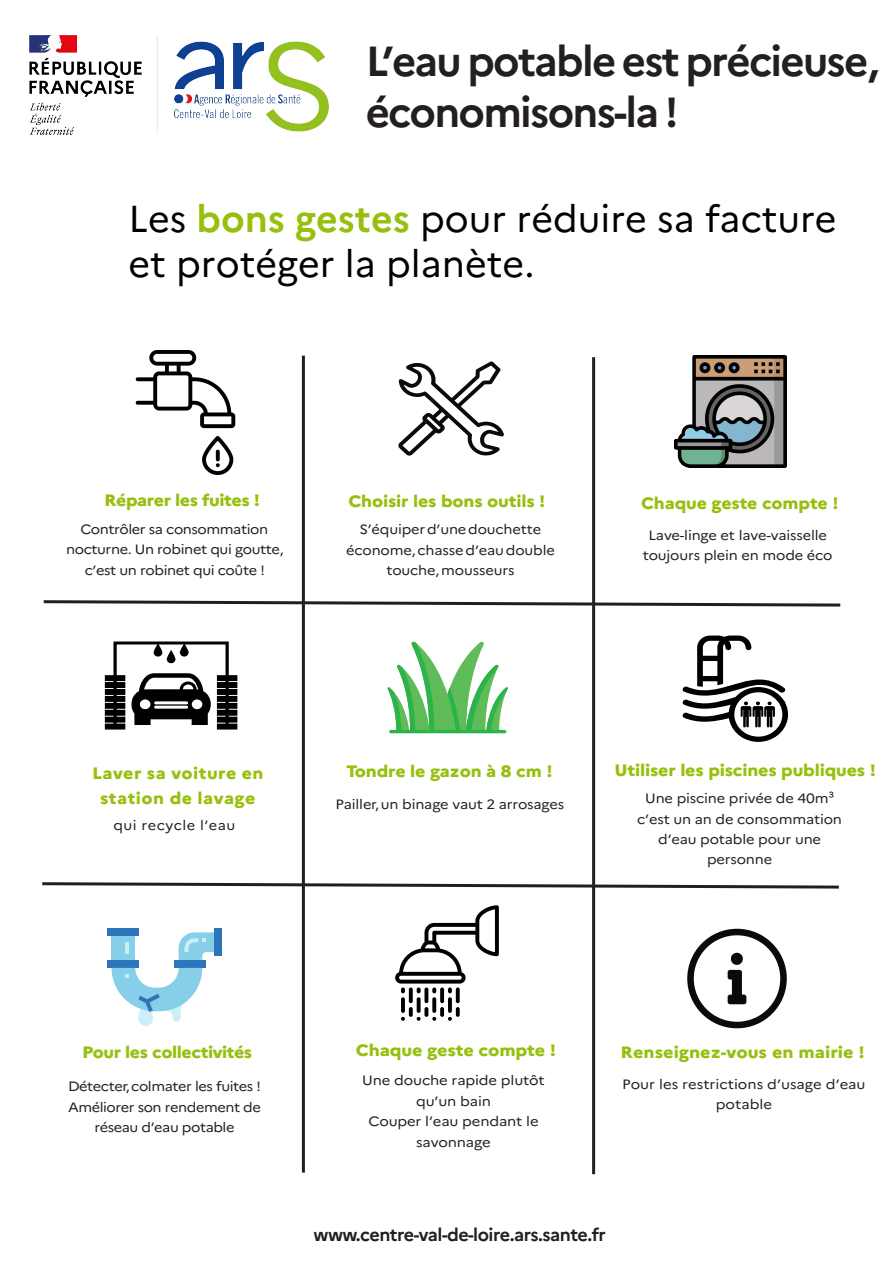
<style>
.page{position:relative;width:893px;height:1263px;background:#fff}
.page>*{position:absolute;margin:0;border:0;box-sizing:border-box;transform-origin:0 0}
.t1{font:700 42px/50.4px "Marianne";letter-spacing:-.04em;color:#231f20}
.t2{font:37.5px/45px "Marianne";color:#000}
.t3{font:700 18px "Marianne";letter-spacing:-.03em;color:#231f20}
.t4{font:800 16.5px "Marianne";letter-spacing:-.01em;color:#97bf0d;scale:1.08 1}
.t5{font:800 16.5px "Marianne";letter-spacing:-.01em;color:#97bf0d;scale:1.1 1}
.t6{font:800 16.5px/24.9px "Marianne";letter-spacing:.025em;color:#97bf0d;text-align:center;scale:1.08 1}
.t7{font:13.5px/20.4px "Marianne";letter-spacing:-.01em;color:#231f20;text-align:center;scale:1.08 1}
.t8{font:13.5px/20.4px "Marianne";letter-spacing:-.03em;color:#231f20;text-align:center;scale:1.08 1}
.t9{font:13.5px/20.4px "Marianne";letter-spacing:-.01em;color:#231f20;text-align:center;scale:1.1 1}
.t10{font:13.5px "Marianne";letter-spacing:.03em;color:#231f20;scale:1.08 1}
.s1{font-weight:700;color:#97bf0d}
</style>
<div class="page">
<svg style="left:388px;top:642px;width:120px;height:90px"></svg>
<hr style="left:389px;top:730px;width:117px;height:3px;background:#2cb34b;border-radius:2px">
<svg style="left:105px;top:641px;width:132px;height:88px"></svg>
<svg style="left:398px;top:361px;width:106px;height:95px"></svg>
<svg style="left:43px;top:599px;width:798px;height:9px"></svg>
<hr style="left:592px;top:357px;width:3px;height:817px;background:#231f20">
<svg style="left:683px;top:635px;width:105px;height:107px"></svg>
<svg style="left:42px;top:881px;width:797px;height:9px"></svg>
<svg style="left:409px;top:987px;width:4px;height:16px"></svg>
<svg style="left:424px;top:987px;width:4px;height:16px"></svg>
<svg style="left:440px;top:987px;width:4px;height:16px"></svg>
<svg style="left:395px;top:905px;width:104px;height:88px"></svg>
<svg style="left:409px;top:1007px;width:4px;height:10px"></svg>
<svg style="left:424px;top:1007px;width:4px;height:10px"></svg>
<svg style="left:440px;top:1007px;width:4px;height:10px"></svg>
<svg style="left:456px;top:1007px;width:4px;height:10px"></svg>
<svg style="left:456px;top:987px;width:4px;height:16px"></svg>
<hr style="left:401px;top:997px;width:4px;height:16px;background:#000;border-radius:2px">
<svg style="left:417px;top:997px;width:4px;height:16px"></svg>
<svg style="left:432px;top:997px;width:4px;height:16px"></svg>
<svg style="left:448px;top:997px;width:4px;height:16px"></svg>
<svg style="left:401px;top:1017px;width:4px;height:4px"></svg>
<svg style="left:416px;top:1017px;width:5px;height:4px"></svg>
<svg style="left:432px;top:1017px;width:4px;height:4px"></svg>
<svg style="left:448px;top:1017px;width:4px;height:4px"></svg>
<div style="left:108px;top:928px;width:31px;height:8px;background:#2d75bb"></div>
<div style="left:112px;top:936px;width:23px;height:24px;background:#87cee9"></div>
<div style="left:108px;top:960px;width:31px;height:8px;background:#2d75bb"></div>
<div style="left:214px;top:928px;width:8px;height:28px;background:#2d75bb"></div>
<div style="left:175px;top:960px;width:31px;height:8px;background:#2d75bb"></div>
<hr style="left:125px;top:942px;width:4px;height:12px;background:#cdeef6">
<svg style="left:112px;top:968px;width:90px;height:58px"></svg>
<svg style="left:179px;top:932px;width:35px;height:28px"></svg>
<svg style="left:687px;top:929px;width:100px;height:99px"></svg>
<img style="left:29px;top:35px;width:300px;height:99px">
<img style="left:675px;top:356px;width:111px;height:112px">
<img style="left:135px;top:351px;width:101px;height:124px">
<hr style="left:302px;top:356px;width:3px;height:816px;background:#231f20">
<h1 class="t1" style="left:366px;top:36px;width:515px">L’eau potable est précieuse, économisons-la !</h1>
<h2 class="t2" style="left:128px;top:196px;width:710px">Les <span class="s1">bons gestes</span> pour réduire sa facture et protéger la planète.</h2>
<p class="t4" style="left:104px;top:490px;width:146px">Réparer les fuites !</p>
<p class="t8" style="left:66px;top:519px;width:203px">Contrôler sa consommation nocturne. Un robinet qui goutte, c’est un robinet qui coûte !</p>
<p class="t4" style="left:348px;top:491px;width:184px">Choisir les bons outils !</p>
<p class="t7" style="left:346px;top:519px;width:195px">S’équiperd’unedouchette économe,chassed’eaudouble touche,mousseurs</p>
<p class="t4" style="left:641px;top:493px;width:184px">Chaque geste compte !</p>
<p class="t7" style="left:643px;top:525px;width:177px">Lave-linge et lave-vaisselle toujours plein en mode éco</p>
<p class="t6" style="left:92px;top:761px;width:160px">Laver sa voiture en station de lavage</p>
<p class="t10" style="left:113px;top:817px;width:114px">qui recycle l’eau</p>
<p class="t4" style="left:346px;top:761px;width:193px">Tondre le gazon à 8 cm !</p>
<p class="t7" style="left:336px;top:794px;width:213px">Pailler,un binage vaut 2 arrosages</p>
<p class="t4" style="left:614px;top:759px;width:244px">Utiliser les piscines publiques !</p>
<p class="t7" style="left:637px;top:788px;width:191px">Une piscine privée de 40m³ c’est un an de consommation d’eau potable pour une personne</p>
<p class="t4" style="left:82px;top:1042px;width:159px">Pour les collectivités</p>
<p class="t8" style="left:68px;top:1076px;width:180px">Détecter,colmater les fuites !<br>Améliorer son rendement de réseau d’eau potable</p>
<p class="t5" style="left:356px;top:1040px;width:184px">Chaque geste compte !</p>
<p class="t9" style="left:362px;top:1070px;width:167px">Une douche rapide plutôt qu’un bain<br>Couper l’eau pendant le savonnage</p>
<p class="t5" style="left:621px;top:1042px;width:223px">Renseignez-vous en mairie !</p>
<p class="t9" style="left:622px;top:1074px;width:223px">Pour les restrictions d’usage d’eau potable</p>
<h3 class="t3" style="left:313px;top:1224px;width:294px">www.centre-val-de-loire.ars.sante.fr</h3>
</div>
